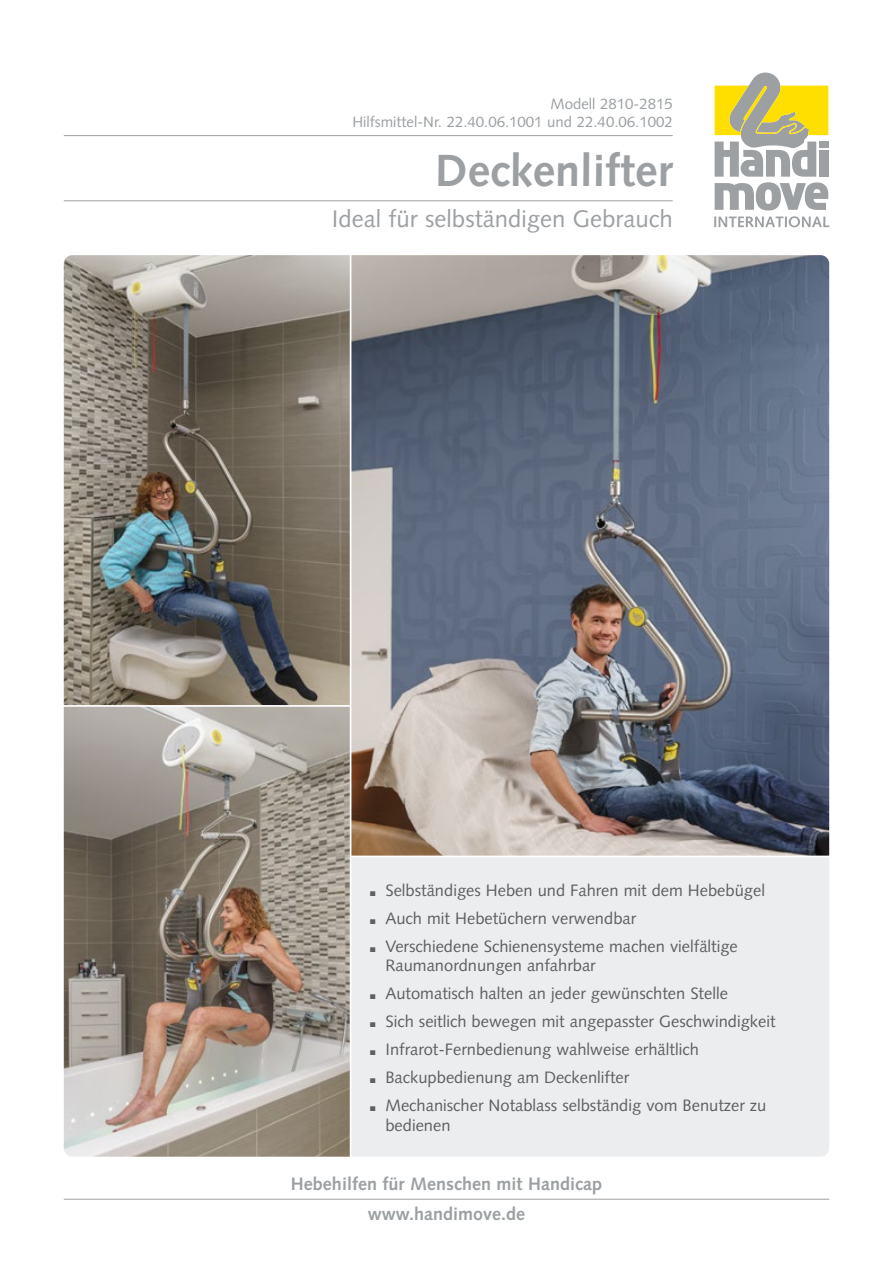
<style>
.page{position:relative;width:893px;height:1263px;background:#fff}
.page>*{position:absolute;margin:0;border:0;box-sizing:border-box;transform-origin:0 0}
.t1{font:700 45px "Syntax LT Pro";color:#9ca0a3}
.t2{font:24px "Syntax LT Pro";color:#9ca0a3}
.t3{font:700 18px/30px "Syntax LT Pro";color:#9ca0a3;text-align:center}
.t4{font:16.5px/28px "Syntax LT Pro";color:#5d5f60}
.t5{font:15px/18px "Syntax LT Pro";color:#9ca0a3;text-align:right}
.s1{font-weight:900;font-size:27px}
</style>
<div class="page">
<svg style="left:714px;top:72px;width:115px;height:155px"></svg>
<img style="left:351px;top:255px;width:478px;height:600px">
<img style="left:64px;top:255px;width:286px;height:450px">
<img style="left:64px;top:707px;width:286px;height:450px">
<div style="left:351px;top:857px;width:478px;height:300px;background:#ecedee"></div>
<hr style="left:64px;top:1199px;width:765px;height:1px;background:#9ca0a3">
<hr style="left:64px;top:135px;width:609px;height:1px;background:#9ca0a3">
<hr style="left:64px;top:200px;width:609px;height:1px;background:#9ca0a3">
<p class="t5" style="left:352px;top:95px;width:322px">Modell 2810-2815<br>Hilfsmittel-Nr. 22.40.06.1001 und 22.40.06.1002</p>
<h1 class="t1" style="left:435px;top:144px;width:239px">Deckenlifter</h1>
<h2 class="t2" style="left:332px;top:204px;width:342px">Ideal für selbständigen Gebrauch</h2>
<p class="t4" style="left:368px;top:876px;width:398px"><span class="s1">.</span> Selbständiges Heben und Fahren mit dem Hebebügel <span class="s1">.</span> Auch mit Hebetüchern verwendbar<br><span class="s1">.</span> Verschiedene Schienensysteme machen vielfältige</p>
<p class="t4" style="left:368px;top:951px;width:409px;text-indent:17px">Raumanordnungen anfahrbar<br><span class="s1">.</span> Automatisch halten an jeder gewünschten Stelle<br><span class="s1">.</span> Sich seitlich bewegen mit angepasster Geschwindigkeit <span class="s1">.</span> Infrarot-Fernbedienung wahlweise erhältlich<br><span class="s1">.</span> Backupbedienung am Deckenlifter<br><span class="s1">.</span> Mechanischer Notablass selbständig vom Benutzer zu</p>
<p class="t4" style="left:385px;top:1111px;width:67px">bedienen</p>
<p class="t3" style="left:291px;top:1169px;width:313px">Hebehilfen für Menschen mit Handicap www.handimove.de</p>
</div>
